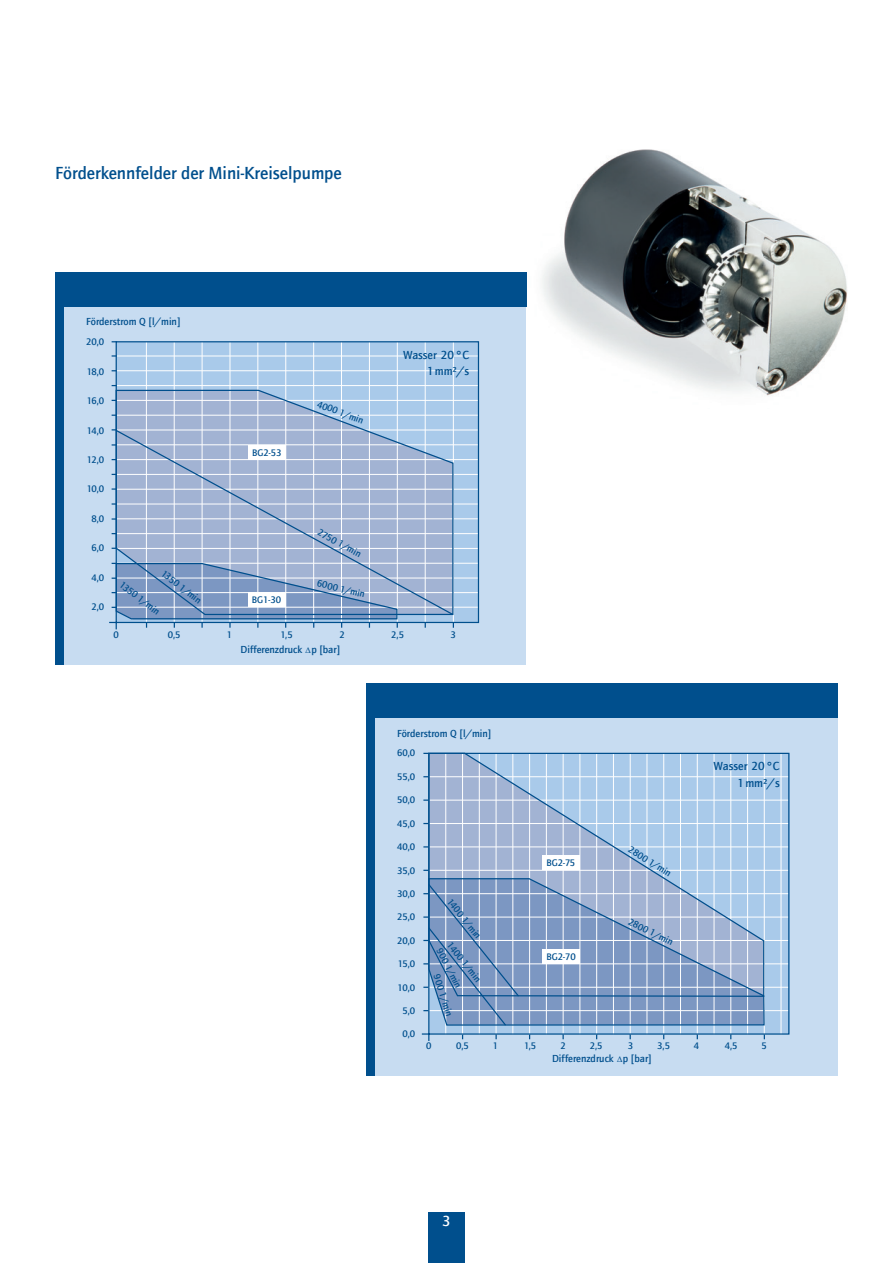
<style>
.page{position:relative;width:893px;height:1263px;background:#fff}
.page>*{position:absolute;margin:0;border:0;box-sizing:border-box;transform-origin:0 0}
.t1{font:500 18px "Quay Sans ITC Com";color:#004f8d}
.t2{font:500 15px "Quay Sans ITC Com";color:#fff}
.t3{font:500 12px/16.5px "Quay Sans ITC Com";color:#004f8d;text-align:right}
.t4{font:500 10.5px "Quay Sans ITC Com";color:#004f8d}
.t5{font:500 9.75px "Quay Sans ITC Com";color:#004f8d}
</style>
<div class="page">
<img style="left:526px;top:149px;width:321px;height:247px">
<div style="left:428px;top:1213px;width:37px;height:50px;background:#004f8d"></div>
<div style="left:60px;top:272px;width:466px;height:392px;background:#c7dcf1"></div>
<div style="left:55px;top:279px;width:9px;height:385px;background:#004f8d"></div>
<div style="left:55px;top:272px;width:471px;height:34px;background:#004f8d"></div>
<svg style="left:109px;top:341px;width:371px;height:289px"></svg>
<svg style="left:115px;top:389px;width:339px;height:40px;background:#a7bfdd"></svg>
<svg style="left:112px;top:562px;width:286px;height:66px"></svg>
<svg style="left:115px;top:429px;width:339px;height:187px;background:#a2b5d4"></svg>
<div style="left:371px;top:684px;width:467px;height:392px;background:#c7dcf1"></div>
<div style="left:366px;top:690px;width:9px;height:386px;background:#004f8d"></div>
<div style="left:366px;top:684px;width:472px;height:34px;background:#004f8d"></div>
<svg style="left:421px;top:752px;width:369px;height:289px;background:#9cb6d7"></svg>
<div style="left:542px;top:949px;width:38px;height:15px;background:#fff"></div>
<div style="left:542px;top:855px;width:38px;height:15px;background:#fff"></div>
<h1 class="t1" style="left:55px;top:162px;width:288px">Förderkennfelder der Mini-Kreiselpumpe</h1>
<p class="t4" style="left:86px;top:315px;width:96px">Förderstrom Q [l/min]</p>
<p class="t5" style="left:86px;top:336px;width:20px">20,0</p>
<p class="t5" style="left:87px;top:366px;width:19px">18,0</p>
<p class="t5" style="left:87px;top:395px;width:19px">16,0</p>
<p class="t5" style="left:87px;top:424px;width:19px">14,0</p>
<p class="t5" style="left:87px;top:454px;width:19px">12,0</p>
<p class="t5" style="left:87px;top:483px;width:19px">10,0</p>
<p class="t5" style="left:91px;top:513px;width:14px">8,0</p>
<p class="t5" style="left:91px;top:542px;width:14px">6,0</p>
<p class="t5" style="left:91px;top:571px;width:14px">4,0</p>
<p class="t5" style="left:91px;top:601px;width:14px">2,0</p>
<p class="t5" style="left:166px;top:567px;width:50px;rotate:37deg">1350 1/min</p>
<p class="t5" style="left:124px;top:579px;width:50px;rotate:37deg">1350 1/min</p>
<p class="t5" style="left:252px;top:447px;width:31px">BG2-53</p>
<p class="t5" style="left:252px;top:593px;width:31px">BG1-30</p>
<p class="t5" style="left:319px;top:398px;width:50px;rotate:20deg">4000 1/min</p>
<p class="t5" style="left:321px;top:526px;width:50px;rotate:29deg">2750 1/min</p>
<p class="t5" style="left:318px;top:577px;width:50px;rotate:13deg">6000 1/min</p>
<p class="t3" style="left:403px;top:346px;width:68px">Wasser 20°C<br>1mm²/s</p>
<p class="t5" style="left:114px;top:629px;width:7px">0</p>
<p class="t5" style="left:168px;top:629px;width:14px">0,5</p>
<p class="t5" style="left:227px;top:629px;width:7px">1</p>
<p class="t5" style="left:281px;top:629px;width:14px">1,5</p>
<p class="t5" style="left:339px;top:629px;width:7px">2</p>
<p class="t5" style="left:391px;top:629px;width:14px">2,5</p>
<p class="t5" style="left:450px;top:629px;width:7px">3</p>
<p class="t4" style="left:241px;top:643px;width:101px">Differenzdruck ∆p [bar]</p>
<p class="t4" style="left:397px;top:727px;width:96px">Förderstrom Q [l/min]</p>
<p class="t5" style="left:397px;top:747px;width:20px">60,0</p>
<p class="t5" style="left:397px;top:771px;width:20px">55,0</p>
<p class="t5" style="left:397px;top:794px;width:20px">50,0</p>
<p class="t5" style="left:397px;top:817px;width:20px">45,0</p>
<p class="t5" style="left:397px;top:841px;width:20px">40,0</p>
<p class="t5" style="left:397px;top:864px;width:20px">35,0</p>
<p class="t5" style="left:397px;top:888px;width:20px">30,0</p>
<p class="t5" style="left:397px;top:911px;width:20px">25,0</p>
<p class="t5" style="left:397px;top:934px;width:20px">20,0</p>
<p class="t5" style="left:398px;top:958px;width:19px">15,0</p>
<p class="t5" style="left:398px;top:981px;width:19px">10,0</p>
<p class="t5" style="left:402px;top:1005px;width:14px">5,0</p>
<p class="t5" style="left:402px;top:1028px;width:14px">0,0</p>
<p class="t5" style="left:454px;top:896px;width:50px;rotate:52deg">1400 1/min</p>
<p class="t5" style="left:454px;top:939px;width:50px;rotate:52deg">1400 1/min</p>
<p class="t5" style="left:445px;top:946px;width:45px;rotate:63deg">900 1/min</p>
<p class="t5" style="left:442px;top:972px;width:45px;rotate:72deg">900 1/min</p>
<p class="t5" style="left:546px;top:857px;width:30px">BG2-75</p>
<p class="t5" style="left:546px;top:951px;width:31px">BG2-70</p>
<p class="t5" style="left:632px;top:843px;width:50px;rotate:32deg">2800 1/min</p>
<p class="t5" style="left:631px;top:916px;width:50px;rotate:26deg">2800 1/min</p>
<p class="t3" style="left:714px;top:758px;width:68px">Wasser 20°C<br>1mm²/s</p>
<p class="t5" style="left:426px;top:1040px;width:7px">0</p>
<p class="t5" style="left:456px;top:1040px;width:14px">0,5</p>
<p class="t5" style="left:493px;top:1040px;width:7px">1</p>
<p class="t5" style="left:524px;top:1040px;width:14px">1,5</p>
<p class="t5" style="left:560px;top:1040px;width:7px">2</p>
<p class="t5" style="left:590px;top:1040px;width:14px">2,5</p>
<p class="t5" style="left:628px;top:1040px;width:7px">3</p>
<p class="t5" style="left:657px;top:1040px;width:14px">3,5</p>
<p class="t5" style="left:694px;top:1040px;width:7px">4</p>
<p class="t5" style="left:725px;top:1040px;width:14px">4,5</p>
<p class="t5" style="left:761px;top:1040px;width:7px">5</p>
<p class="t4" style="left:552px;top:1052px;width:101px">Differenzdruck ∆p [bar]</p>
<h2 class="t2" style="left:442px;top:1212px;width:10px">3</h2>
</div>
